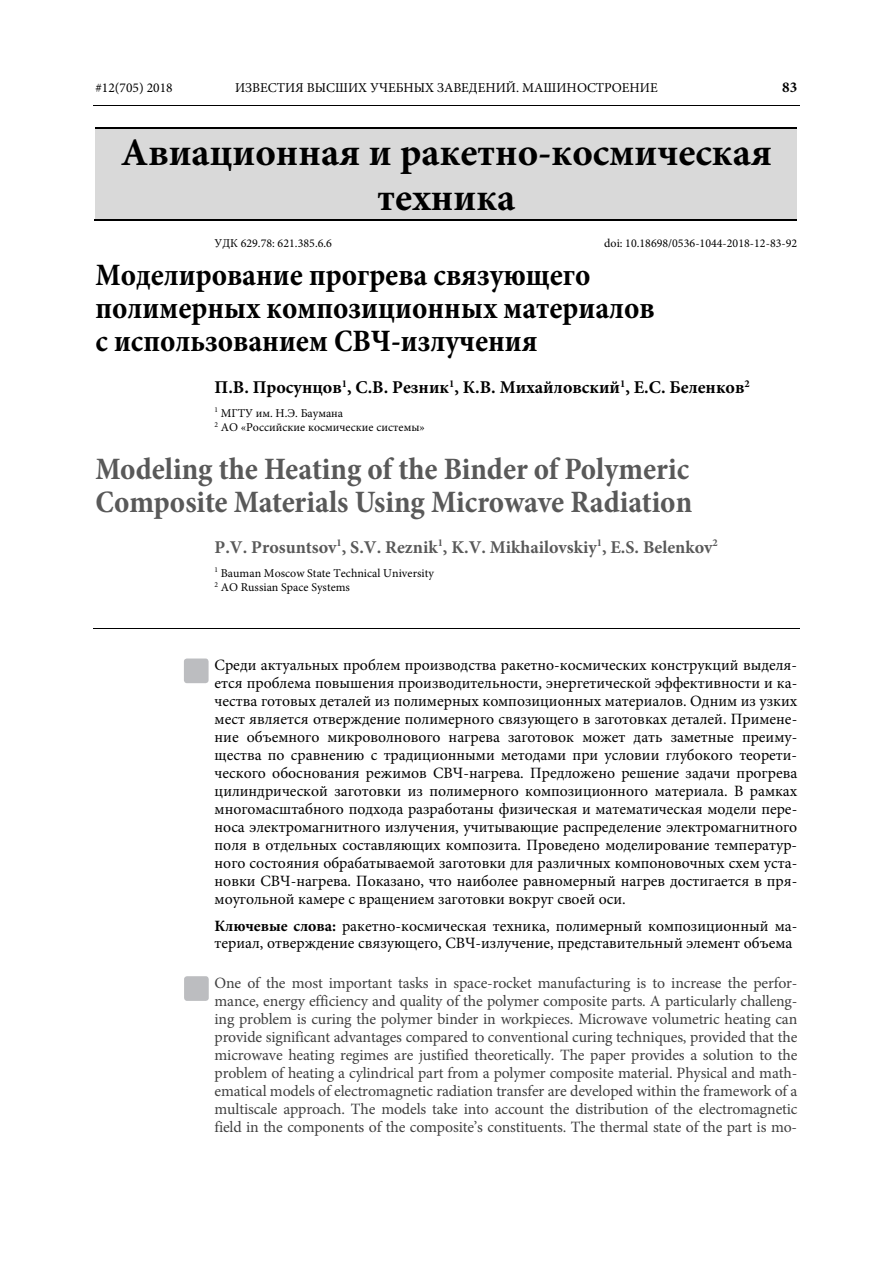
<style>
.page{position:relative;width:893px;height:1263px;background:#fff}
.page>*{position:absolute;margin:0;border:0;box-sizing:border-box;transform-origin:0 0}
.t1{font:700 39px/45px "Minion Pro";color:#000;text-align:center}
.t2{font:700 condensed 31.5px/33px "Minion Pro";color:#000}
.t3{font:700 condensed 31.5px/33px "Minion Pro";color:#595959}
.t4{font:700 18px "Minion Pro";color:#595959}
.t5{font:700 18px "Minion Pro";color:#000}
.t6{font:15.75px/18px "Minion Pro";color:#000;text-align:justify}
.t7{font:15.75px/18px "Minion Pro";letter-spacing:-.01em;color:#404040;text-align:justify}
.t8{font:700 15px "Minion Pro";color:#000}
.t9{font:13.5px "Minion Pro";color:#000}
.t10{font:12px/14.4px "Minion Pro";color:#000}
.s1{font-weight:700}
</style>
<div class="page">
<hr style="left:93px;top:105px;width:706px;height:1px;background:#000">
<div style="left:95px;top:129px;width:702px;height:90px;background:#d9d9d9"></div>
<hr style="left:95px;top:128px;width:702px;height:1px;background:#000">
<hr style="left:94px;top:219px;width:703px;height:2px;background:#000">
<hr style="left:93px;top:628px;width:706px;height:1px;background:#000">
<div style="left:184px;top:659px;width:25px;height:24px;background:#bcbdc0;border-radius:3px"></div>
<div style="left:184px;top:976px;width:25px;height:25px;background:#bcbdc0;border-radius:3px"></div>
<p class="t9" style="left:95px;top:82px;width:79px">#12(705) 2018</p>
<p class="t9" style="left:235px;top:82px;width:424px">ИЗВЕСТИЯ ВЫСШИХ УЧЕБНЫХ ЗАВЕДЕНИЙ. МАШИНОСТРОЕНИЕ</p>
<p class="t8" style="left:782px;top:81px;width:17px">83</p>
<h1 class="t1" style="left:121px;top:134px;width:653px">Авиационная и ракетно-космическая техника</h1>
<p class="t10" style="left:215px;top:237px;width:119px">УДК 629.78: 621.385.6.6</p>
<p class="t10" style="left:604px;top:237px;width:195px">doi: 10.18698/0536-1044-2018-12-83-92</p>
<h2 class="t2" style="left:95px;top:261px;width:561px">Моделирование прогрева связующего полимерных композиционных материалов с использованием СВЧ-излучения</h2>
<p class="t5" style="left:215px;top:380px;width:537px">П.В. Просунцов<sup>1</sup>, С.В. Резник<sup>1</sup>, К.В. Михайловский<sup>1</sup>, Е.С. Беленков<sup>2</sup></p>
<p class="t10" style="left:215px;top:407px;width:212px"><sup>1</sup> МГТУ им. Н.Э. Баумана<br><sup>2</sup> АО «Российские космические системы»</p>
<h2 class="t3" style="left:95px;top:455px;width:598px">Modeling the Heating of the Binder of Polymeric<br>Composite Materials Using Microwave Radiation</h2>
<p class="t4" style="left:215px;top:540px;width:505px">P.V. Prosuntsov<sup>1</sup>, S.V. Reznik<sup>1</sup>, K.V. Mikhailovskiy<sup>1</sup>, E.S. Belenkov<sup>2</sup></p>
<p class="t10" style="left:215px;top:567px;width:221px"><sup>1</sup> Bauman Moscow State Technical University<br><sup>2</sup> AO Russian Space Systems</p>
<p class="t6" style="left:215px;top:657px;width:584px">Среди актуальных проблем производства ракетно-космических конструкций выделя&shy;ется проблема повышения производительности, энергетической эффективности и ка&shy;чества готовых деталей из полимерных композиционных материалов. Одним из узких мест является отверждение полимерного связующего в заготовках деталей. Примене&shy;ние объемного микроволнового нагрева заготовок может дать заметные преиму&shy;щества по сравнению с традиционными методами при условии глубокого теорети&shy;ческого обоснования режимов СВЧ-нагрева. Предложено решение задачи прогрева цилиндрической заготовки из полимерного композиционного материала. В рамках многомасштабного подхода разработаны физическая и математическая модели пере&shy;носа электромагнитного излучения, учитывающие распределение электромагнитного поля в отдельных составляющих композита. Проведено моделирование температур&shy;ного состояния обрабатываемой заготовки для различных компоновочных схем уста&shy;новки СВЧ-нагрева. Показано, что наиболее равномерный нагрев достигается в пря&shy;моугольной камере с вращением заготовки вокруг своей оси.</p>
<p class="t6" style="left:215px;top:918px;width:584px"><span class="s1">Ключевые слова:</span> ракетно-космическая техника, полимерный композиционный ма&shy;териал, отверждение связующего, СВЧ-излучение, представительный элемент объема</p>
<p class="t7" style="left:215px;top:975px;width:584px">One of the most important tasks in space-rocket manufacturing is to increase the perfor&shy;mance, energy efficiency and quality of the polymer composite parts. A particularly challeng&shy;ing problem is curing the polymer binder in workpieces. Microwave volumetric heating can provide significant advantages compared to conventional curing techniques, provided that the microwave heating regimes are justified theoretically. The paper provides a solution to the problem of heating a cylindrical part from a polymer composite material. Physical and math&shy;ematical models of electromagnetic radiation transfer are developed within the framework of a multiscale approach. The models take into account the distribution of the electromagnetic field in the components of the composite’s constituents. The thermal state of the part is mo-</p>
</div>
